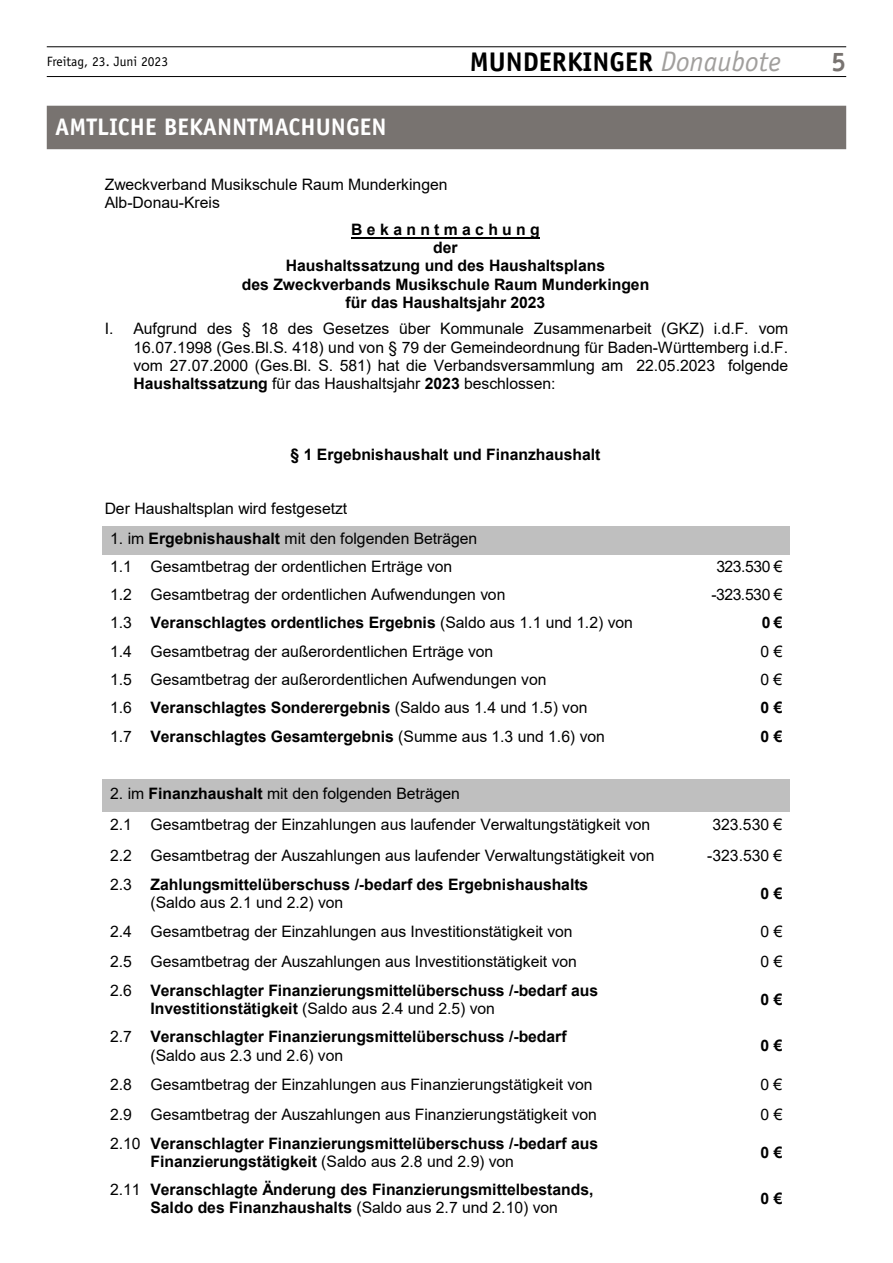
<style>
.page{position:relative;width:893px;height:1263px;background:#fff}
.page>*{position:absolute;margin:0;border:0;box-sizing:border-box;transform-origin:0 0}
.t1{font:700 27px "Officina Sans";color:#000}
.t2{font:700 27px "Officina Sans";color:#787370}
.t3{font:700 24px "Officina Sans";color:#fff}
.t4{font:15.75px/18.1px "Arial";color:#000}
.t5{font:700 15.75px/18.1px "Arial";color:#000}
.t6{font:13.5px "Officina Sans";color:#000}
.s1{font-weight:400;font-style:italic;font-size:28.35px;color:#a19f9d}
.s2{font-weight:700}
.s3{font-weight:400}
</style>
<div class="page">
<hr style="left:47px;top:76px;width:799px;height:1px;background:#000">
<hr style="left:47px;top:47px;width:799px;height:1px;background:#000">
<div style="left:47px;top:106px;width:799px;height:43px;background:#787370"></div>
<hr style="left:351px;top:237px;width:189px;height:1px;background:#000">
<div style="left:102px;top:526px;width:577px;height:28px;background:#bfbfbf"></div>
<div style="left:679px;top:526px;width:111px;height:28px;background:#bfbfbf"></div>
<div style="left:102px;top:779px;width:577px;height:33px;background:#bfbfbf"></div>
<div style="left:679px;top:779px;width:111px;height:33px;background:#bfbfbf"></div>
<p class="t6" style="left:47px;top:53px;width:123px">Freitag, 23. Juni 2023</p>
<h1 class="t1" style="left:470px;top:45px;width:313px">MUNDERKINGER <span class="s1">Donaubote</span></h1>
<h1 class="t2" style="left:831px;top:45px;width:17px">5</h1>
<h2 class="t3" style="left:55px;top:112px;width:333px">AMTLICHE BEKANNTMACHUNGEN</h2>
<p class="t4" style="left:105px;top:175px;width:344px">Zweckverband Musikschule Raum Munderkingen<br>Alb-Donau-Kreis</p>
<p class="t5" style="left:242px;top:221px;width:409px;text-align:center">Bekanntmachung<br>der<br>Haushaltssatzung und des Haushaltsplans<br>des Zweckverbands Musikschule Raum Munderkingen für das Haushaltsjahr 2023</p>
<p class="t4" style="left:133px;top:320px;width:656px;text-align:justify;text-indent:-29px">I. Aufgrund des § 18 des Gesetzes über Kommunale Zusammenarbeit (GKZ) i.d.F. vom 16.07.1998 (Ges.Bl.S. 418) und von § 79 der Gemeindeordnung für Baden-Württemberg i.d.F. vom 27.07.2000 (Ges.Bl. S. 581) hat die Verbandsversammlung am 22.05.2023 folgende <span class="s2">Haushaltssatzung</span> für das Haushaltsjahr <span class="s2">2023</span> beschlossen:</p>
<p class="t5" style="left:291px;top:446px;width:311px">§ 1 Ergebnishaushalt und Finanzhaushalt</p>
<p class="t4" style="left:105px;top:499px;width:244px">Der Haushaltsplan wird festgesetzt</p>
<p class="t4" style="left:110px;top:524px;width:369px;line-height:28.3px">1. im <span class="s2">Ergebnishaushalt</span> mit den folgenden Beträgen<br>1.1 Gesamtbetrag der ordentlichen Erträge von</p>
<p class="t4" style="left:716px;top:557px;width:68px">323.530 €</p>
<p class="t4" style="left:110px;top:586px;width:397px">1.2 Gesamtbetrag der ordentlichen Aufwendungen von</p>
<p class="t4" style="left:711px;top:586px;width:73px">-323.530 €</p>
<p class="t5" style="left:110px;top:614px;width:524px"><span class="s3">1.3</span> Veranschlagtes ordentliches Ergebnis <span class="s3">(Saldo aus 1.1 und 1.2) von</span></p>
<p class="t5" style="left:762px;top:614px;width:22px">0€</p>
<p class="t4" style="left:110px;top:642px;width:385px">1.4 Gesamtbetrag der außerordentlichen Erträge von</p>
<p class="t4" style="left:760px;top:642px;width:23px">0 €</p>
<p class="t4" style="left:110px;top:670px;width:438px">1.5 Gesamtbetrag der außerordentlichen Aufwendungen von</p>
<p class="t4" style="left:760px;top:670px;width:23px">0 €</p>
<p class="t5" style="left:110px;top:699px;width:479px"><span class="s3">1.6</span> Veranschlagtes Sonderergebnis <span class="s3">(Saldo aus 1.4 und 1.5) von</span></p>
<p class="t5" style="left:760px;top:699px;width:23px">0 €</p>
<p class="t5" style="left:110px;top:727px;width:496px"><span class="s3">1.7</span> Veranschlagtes Gesamtergebnis <span class="s3">(Summe aus 1.3 und 1.6) von</span></p>
<p class="t5" style="left:760px;top:727px;width:23px">0 €</p>
<p class="t4" style="left:110px;top:777px;width:542px;line-height:31.5px">2. im <span class="s2">Finanzhaushalt</span> mit den folgenden Beträgen<br>2.1 Gesamtbetrag der Einzahlungen aus laufender Verwaltungstätigkeit von</p>
<p class="t4" style="left:712px;top:815px;width:72px">323.530 €</p>
<p class="t4" style="left:110px;top:846px;width:546px">2.2 Gesamtbetrag der Auszahlungen aus laufender Verwaltungstätigkeit von</p>
<p class="t4" style="left:707px;top:846px;width:77px">-323.530 €</p>
<p class="t5" style="left:150px;top:875px;width:439px;text-indent:-40px"><span class="s3">2.3</span> Zahlungsmittelüberschuss /-bedarf des Ergebnishaushalts <span class="s3">(Saldo aus 2.1 und 2.2) von</span></p>
<p class="t5" style="left:760px;top:884px;width:23px">0 €</p>
<p class="t4" style="left:110px;top:922px;width:464px">2.4 Gesamtbetrag der Einzahlungen aus Investitionstätigkeit von</p>
<p class="t4" style="left:760px;top:922px;width:23px">0 €</p>
<p class="t4" style="left:110px;top:952px;width:468px">2.5 Gesamtbetrag der Auszahlungen aus Investitionstätigkeit von</p>
<p class="t4" style="left:760px;top:952px;width:23px">0 €</p>
<p class="t5" style="left:150px;top:982px;width:449px;text-indent:-40px"><span class="s3">2.6</span> Veranschlagter Finanzierungsmittelüberschuss /-bedarf aus<br>Investitionstätigkeit <span class="s3">(Saldo aus 2.4 und 2.5) von</span></p>
<p class="t5" style="left:760px;top:991px;width:23px">0 €</p>
<p class="t5" style="left:150px;top:1028px;width:418px;text-indent:-40px"><span class="s3">2.7</span> Veranschlagter Finanzierungsmittelüberschuss /-bedarf <span class="s3">(Saldo aus 2.3 und 2.6) von</span></p>
<p class="t5" style="left:760px;top:1037px;width:23px">0 €</p>
<p class="t4" style="left:110px;top:1075px;width:484px">2.8 Gesamtbetrag der Einzahlungen aus Finanzierungstätigkeit von</p>
<p class="t4" style="left:760px;top:1075px;width:23px">0 €</p>
<p class="t4" style="left:110px;top:1105px;width:488px">2.9 Gesamtbetrag der Auszahlungen aus Finanzierungstätigkeit von</p>
<p class="t4" style="left:760px;top:1105px;width:23px">0 €</p>
<p class="t5" style="left:150px;top:1135px;width:449px;text-indent:-40px"><span class="s3">2.10</span> Veranschlagter Finanzierungsmittelüberschuss /-bedarf aus<br>Finanzierungstätigkeit <span class="s3">(Saldo aus 2.8 und 2.9) von</span></p>
<p class="t5" style="left:760px;top:1143px;width:23px">0 €</p>
<p class="t5" style="left:110px;top:1181px;width:485px;text-align:center"><span class="s3">2.11</span> Veranschlagte Änderung des Finanzierungsmittelbestands,<br>Saldo des Finanzhaushalts <span class="s3">(Saldo aus 2.7 und 2.10) von</span></p>
<p class="t5" style="left:761px;top:1190px;width:23px">0 €</p>
</div>
